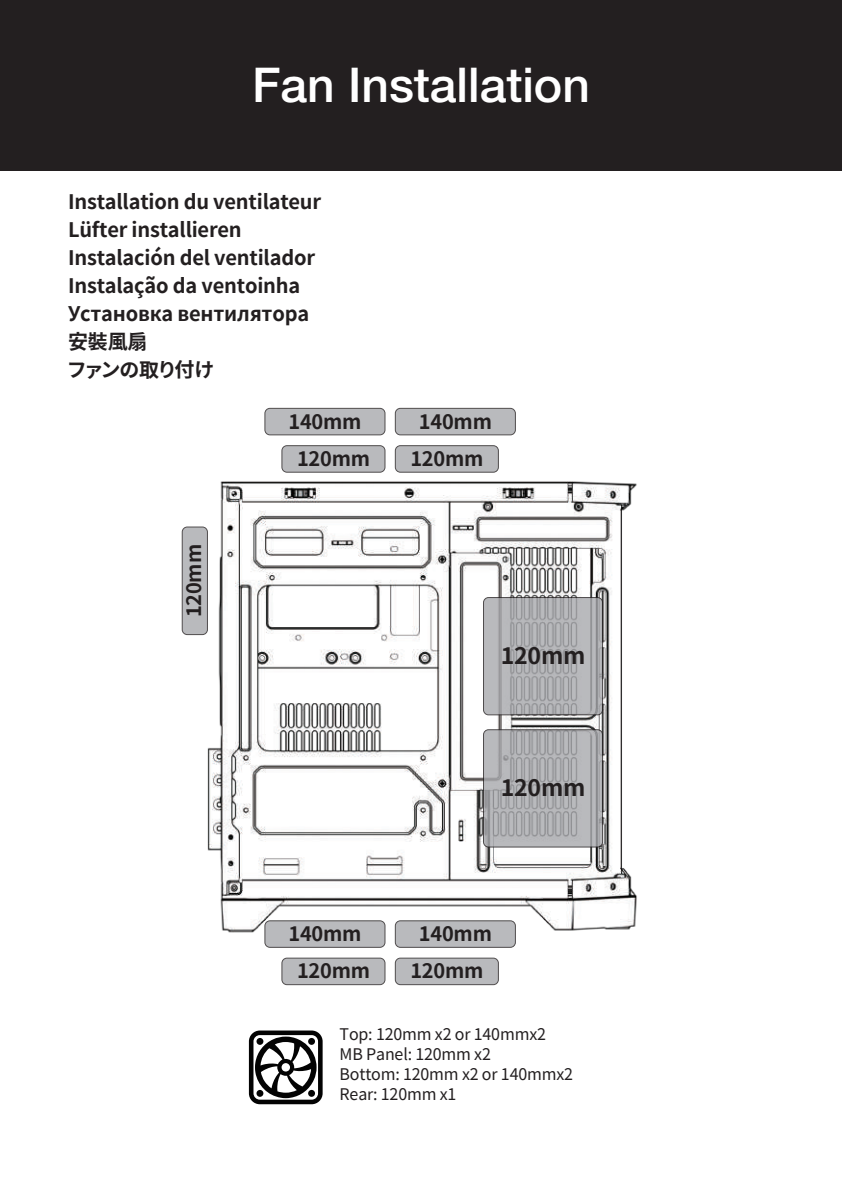
<style>
.page{position:relative;width:842px;height:1191px;background:#fff}
.page>*{position:absolute;margin:0;border:0;box-sizing:border-box;transform-origin:0 0}
.t1{font:500 48px "Helvetica Neue";color:#fff}
.t2{font:700 22.8px "Taipei Sans TC Beta";letter-spacing:-.01em;color:#231f20}
.t3{font:700 20px/28px "Taipei Sans TC Beta";letter-spacing:-.01em;color:#231f20}
.t4{font:16px/20px "Taipei Sans TC Beta";letter-spacing:-.01em;color:#231f20}
</style>
<div class="page">
<svg style="left:249px;top:1030px;width:74px;height:74px"></svg>
<div style="left:256px;top:1038px;width:7px;height:6px;background:#030303;border-radius:50%"></div>
<div style="left:308px;top:1038px;width:7px;height:6px;background:#030303;border-radius:50%"></div>
<div style="left:256px;top:1090px;width:7px;height:6px;background:#030303;border-radius:50%"></div>
<div style="left:308px;top:1090px;width:7px;height:6px;background:#030303;border-radius:50%"></div>
<div style="left:0;top:0;width:842px;height:170px;background:#231f20"></div>
<img style="left:181px;top:407px;width:456px;height:537px">
<svg style="left:395px;top:957px;width:104px;height:28px;background:#b2b3b6"></svg>
<svg style="left:281px;top:957px;width:104px;height:28px;background:#b3b4b6"></svg>
<svg style="left:264px;top:920px;width:121px;height:27px;background:#b4b5b7"></svg>
<svg style="left:395px;top:920px;width:121px;height:27px;background:#b4b4b7"></svg>
<svg style="left:483px;top:729px;width:120px;height:118px;background:#a9a9ac"></svg>
<svg style="left:483px;top:597px;width:120px;height:118px;background:#a9aaad"></svg>
<h1 class="t1" style="left:252px;top:56px;width:339px">Fan Installation</h1>
<p class="t3" style="left:67px;top:188px;width:256px">Installation du ventilateur<br>Lüfter installieren<br>Instalación del ventilador<br>Instalação da ventoinha<br>Установка вентилятора安裝風扇<br>ファンの取り付け</p>
<p class="t3" style="left:288px;top:408px;width:75px">140mm</p>
<p class="t3" style="left:419px;top:408px;width:75px">140mm</p>
<p class="t3" style="left:180px;top:617px;width:75px;rotate:-90deg">120mm</p>
<p class="t3" style="left:297px;top:444px;width:75px">120mm</p>
<p class="t3" style="left:410px;top:444px;width:75px">120mm</p>
<p class="t2" style="left:501px;top:642px;width:86px">120mm</p>
<p class="t2" style="left:501px;top:774px;width:86px">120mm</p>
<p class="t3" style="left:288px;top:920px;width:75px">140mm</p>
<p class="t3" style="left:419px;top:920px;width:75px">140mm</p>
<p class="t3" style="left:297px;top:957px;width:75px">120mm</p>
<p class="t3" style="left:410px;top:957px;width:75px">120mm</p>
<p class="t4" style="left:340px;top:1024px;width:235px">Top: 120mm x2 or 140mmx2<br>MB Panel: 120mm x2<br>Bottom: 120mm x2 or 140mmx2<br>Rear: 120mm x1</p>
</div>
